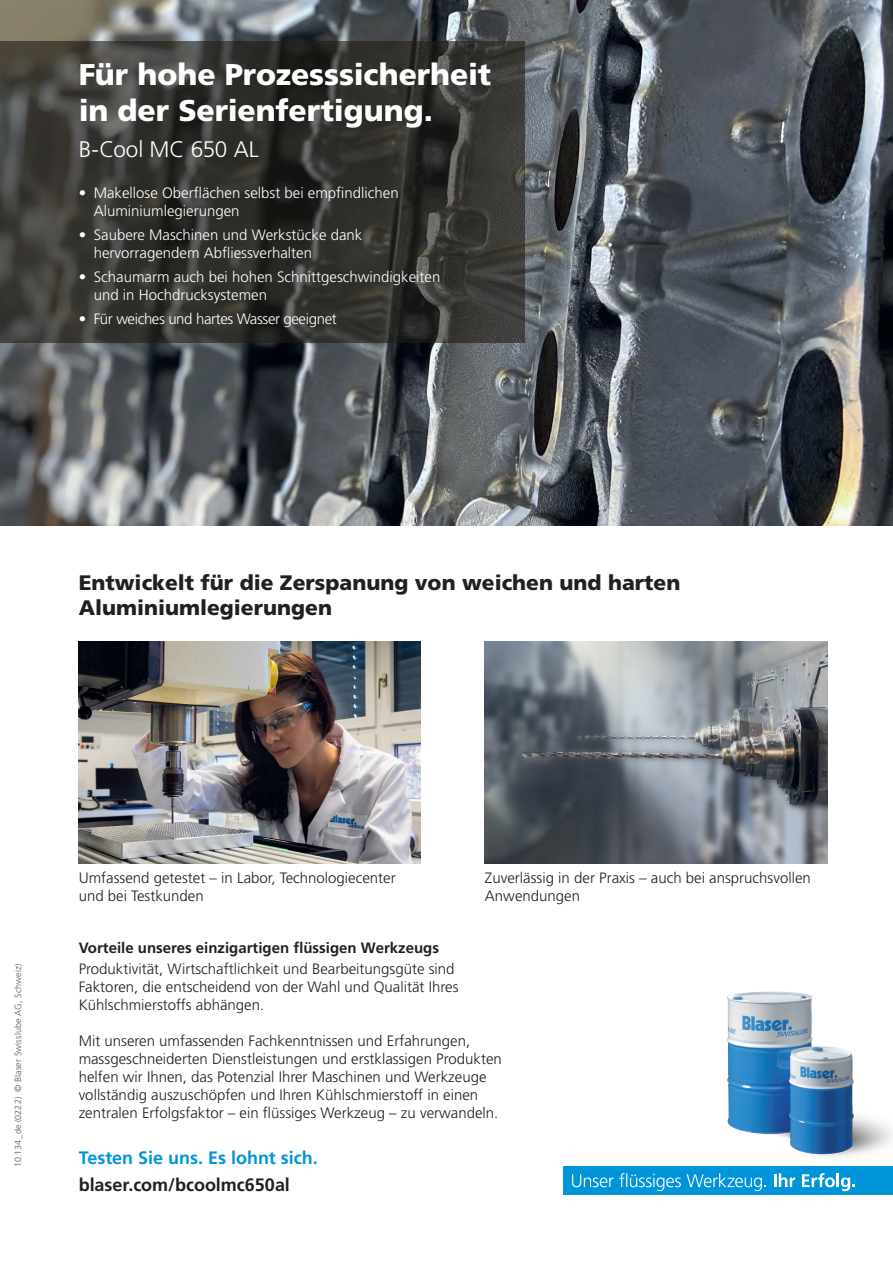
<style>
.page{position:relative;width:893px;height:1263px;background:#fff}
.page>*{position:absolute;margin:0;border:0;box-sizing:border-box;transform-origin:0 0}
.t1{font:900 30px/36px "Frutiger LT Std";color:#fff}
.t2{font:300 22.5px "Frutiger LT Std";letter-spacing:-.005em;color:#fff}
.t3{font:900 21px/25.2px "Frutiger LT Std";color:#231f20}
.t4{font:700 18px "Frutiger LT Std";color:#0095d9}
.t5{font:700 18px "Frutiger LT Std";color:#231f20}
.t6{font:300 15px/18px "Frutiger LT Std";color:#231f20}
.t7{font:300 15px/18px "Frutiger LT Std";color:#fff}
.t8{font:700 15px "Frutiger LT Std";color:#231f20}
.t9{font:300 15px "Frutiger LT Std";letter-spacing:-.025em;color:#fff}
.t10{font:300 9px "Frutiger LT Std";letter-spacing:.015em;color:#57585a}
.s1{font-weight:400}
</style>
<div class="page">
<img style="left:0;top:0;width:893px;height:525px">
<img style="left:79px;top:642px;width:342px;height:221px">
<img style="left:485px;top:642px;width:342px;height:221px">
<svg style="left:0;top:41px;width:524px;height:302px;background:#363531"></svg>
<img style="left:727px;top:991px;width:166px;height:166px">
<div style="left:563px;top:1166px;width:330px;height:29px;background:#0095d9"></div>
<svg style="left:572px;top:1173px;width:109px;height:18px"></svg>
<svg style="left:687px;top:1173px;width:79px;height:18px"></svg>
<svg style="left:774px;top:1173px;width:21px;height:14px"></svg>
<svg style="left:802px;top:1173px;width:53px;height:18px"></svg>
<h1 class="t1" style="left:79px;top:56px;width:414px">Für hohe Prozesssicherheit in der Serienfertigung.</h1>
<h2 class="t2" style="left:79px;top:136px;width:182px">B-Cool MC 650 AL</h2>
<p class="t7" style="left:94px;top:184px;width:307px;text-indent:-15px"><span class="s1">•</span> Makellose Oberflächen selbst bei empfindlichen<br>Aluminiumlegierungen</p>
<p class="t7" style="left:94px;top:226px;width:270px;text-indent:-15px"><span class="s1">•</span> Saubere Maschinen und Werkstücke dank hervorragendem Abfliessverhalten</p>
<p class="t7" style="left:94px;top:268px;width:348px;text-indent:-15px"><span class="s1">•</span> Schaumarm auch bei hohen Schnittgeschwindigkeiten und in Hochdrucksystemen</p>
<p class="t9" style="left:79px;top:310px;width:260px"><span class="s1">•</span> Für weiches und hartes Wasser geeignet</p>
<h3 class="t3" style="left:79px;top:570px;width:603px">Entwickelt für die Zerspanung von weichen und harten<br>Aluminiumlegierungen</h3>
<p class="t10" style="left:13px;top:1166px;width:204px;rotate:-90deg">10.134_de (0222) © Blaser Swisslube AG, Schweiz)</p>
<p class="t6" style="left:79px;top:869px;width:318px">Umfassend getestet – in Labor, Technologiecenter und bei Testkunden</p>
<p class="t8" style="left:79px;top:939px;width:362px">Vorteile unseres einzigartigen flüssigen Werkzeugs</p>
<p class="t6" style="left:485px;top:869px;width:327px">Zuverlässig in der Praxis – auch bei anspruchsvollen<br>Anwendungen</p>
<p class="t6" style="left:79px;top:959px;width:381px">Produktivität, Wirtschaftlichkeit und Bearbeitungsgüte sind<br>Faktoren, die entscheidend von der Wahl und Qualität Ihres<br>Kühlschmierstoffs abhängen.</p>
<p class="t6" style="left:79px;top:1031px;width:425px">Mit unseren umfassenden Fachkenntnissen und Erfahrungen, massgeschneiderten Dienstleistungen und erstklassigen Produkten helfen wir Ihnen, das Potenzial Ihrer Maschinen und Werkzeuge vollständig auszuschöpfen und Ihren Kühlschmierstoff in einen zentralen Erfolgsfaktor – ein flüssiges Werkzeug – zu verwandeln.</p>
<p class="t4" style="left:79px;top:1147px;width:241px">Testen Sie uns. Es lohnt sich.</p>
<p class="t5" style="left:79px;top:1174px;width:213px">blaser.com/bcoolmc650al</p>
</div>
